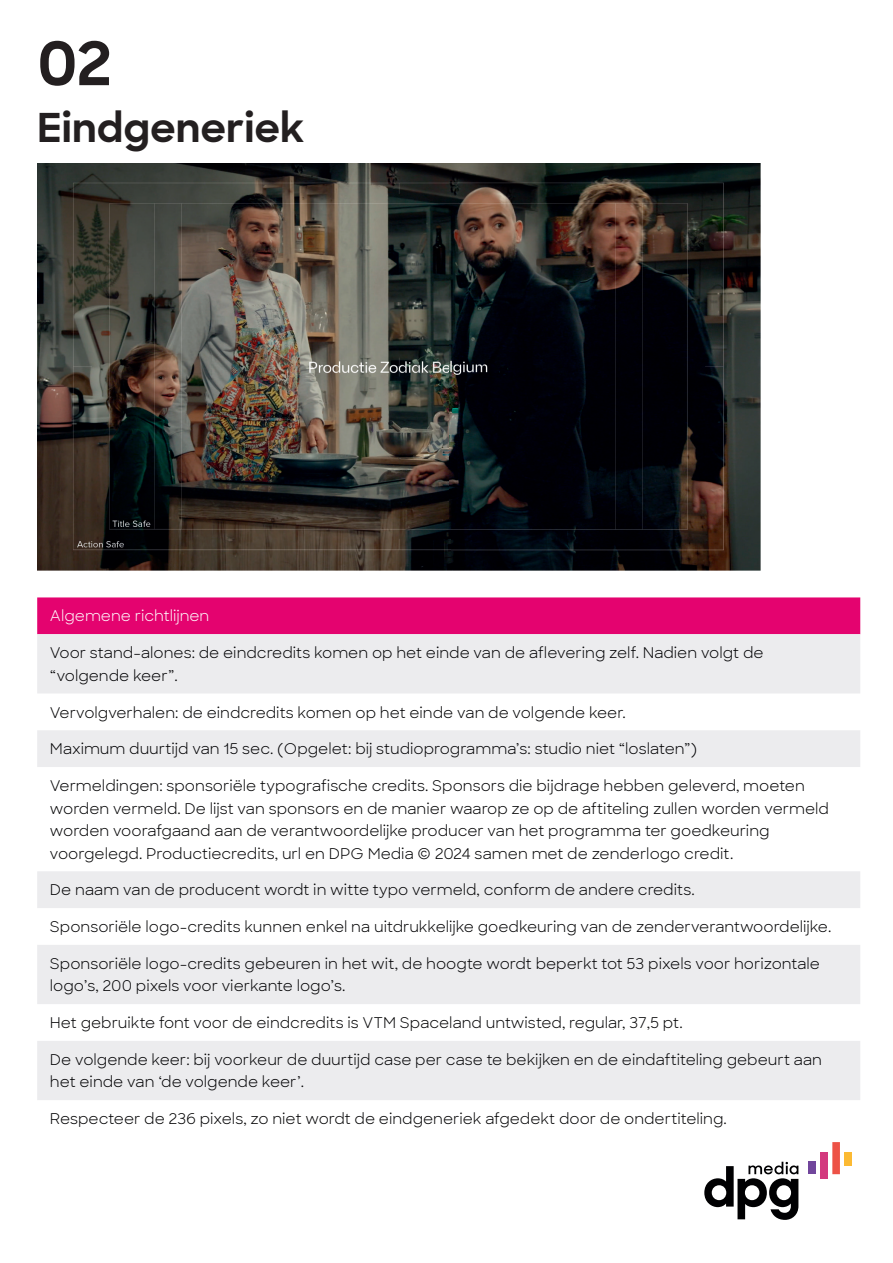
<style>
.page{position:relative;width:893px;height:1263px;background:#fff}
.page>*{position:absolute;margin:0;border:0;box-sizing:border-box;transform-origin:0 0}
.t1{font:700 60px "Sharp Sans";color:#231f20}
.t2{font:700 40.5px "Sharp Sans";color:#231f20}
.t3{font:15px/22.5px "Sharp Sans";color:#000002}
.t4{font:15px "Sharp Sans";color:#fff}
</style>
<div class="page">
<svg style="left:704px;top:1162px;width:94px;height:58px"></svg>
<div style="left:808px;top:1162px;width:7px;height:12px;background:#71469c"></div>
<div style="left:845px;top:1152px;width:7px;height:13px;background:#fcba33"></div>
<div style="left:820px;top:1152px;width:8px;height:27px;background:#d3397e"></div>
<div style="left:832px;top:1142px;width:8px;height:32px;background:#ed5246"></div>
<div style="left:37px;top:597px;width:823px;height:37px;background:#e4036f"></div>
<svg style="left:37px;top:634px;width:823px;height:466px;fill:#ececee"></svg>
<img style="left:37px;top:163px;width:723px;height:407px">
<h1 class="t1" style="left:37px;top:19px;width:76px">02</h1>
<h2 class="t2" style="left:37px;top:98px;width:269px">Eindgeneriek</h2>
<p class="t4" style="left:50px;top:605px;width:161px">Algemene richtlijnen</p>
<p class="t3" style="left:50px;top:641px;width:715px">Voor stand-alones: de eindcredits komen op het einde van de aflevering zelf. Nadien volgt de “volgende keer”.</p>
<p class="t3" style="left:50px;top:700px;width:577px">Vervolgverhalen: de eindcredits komen op het einde van de volgende keer.</p>
<p class="t3" style="left:50px;top:737px;width:649px">Maximum duurtijd van 15 sec. (Opgelet: bij studioprogramma’s: studio niet “loslaten”)</p>
<p class="t3" style="left:50px;top:774px;width:780px">Vermeldingen: sponsoriële typografische credits. Sponsors die bijdrage hebben geleverd, moeten worden vermeld. De lijst van sponsors en de manier waarop ze op de aftiteling zullen worden vermeld worden voorafgaand aan de verantwoordelijke producer van het programma ter goedkeuring voorgelegd. Productiecredits, url en DPG Media © 2024 samen met de zenderlogo credit.</p>
<p class="t3" style="left:50px;top:878px;width:646px">De naam van de producent wordt in witte typo vermeld, conform de andere credits.</p>
<p class="t3" style="left:50px;top:915px;width:783px">Sponsoriële logo-credits kunnen enkel na uitdrukkelijke goedkeuring van de zenderverantwoordelijke.</p>
<p class="t3" style="left:50px;top:951px;width:771px">Sponsoriële logo-credits gebeuren in het wit, de hoogte wordt beperkt tot 53 pixels voor horizontale logo’s, 200 pixels voor vierkante logo’s.</p>
<p class="t3" style="left:50px;top:1011px;width:634px">Het gebruikte font voor de eindcredits is VTM Spaceland untwisted, regular, 37,5 pt.</p>
<p class="t3" style="left:50px;top:1047px;width:774px">De volgende keer: bij voorkeur de duurtijd case per case te bekijken en de eindaftiteling gebeurt aan het einde van ‘de volgende keer’.</p>
<p class="t3" style="left:50px;top:1107px;width:678px">Respecteer de 236 pixels, zo niet wordt de eindgeneriek afgedekt door de ondertiteling.</p>
</div>
